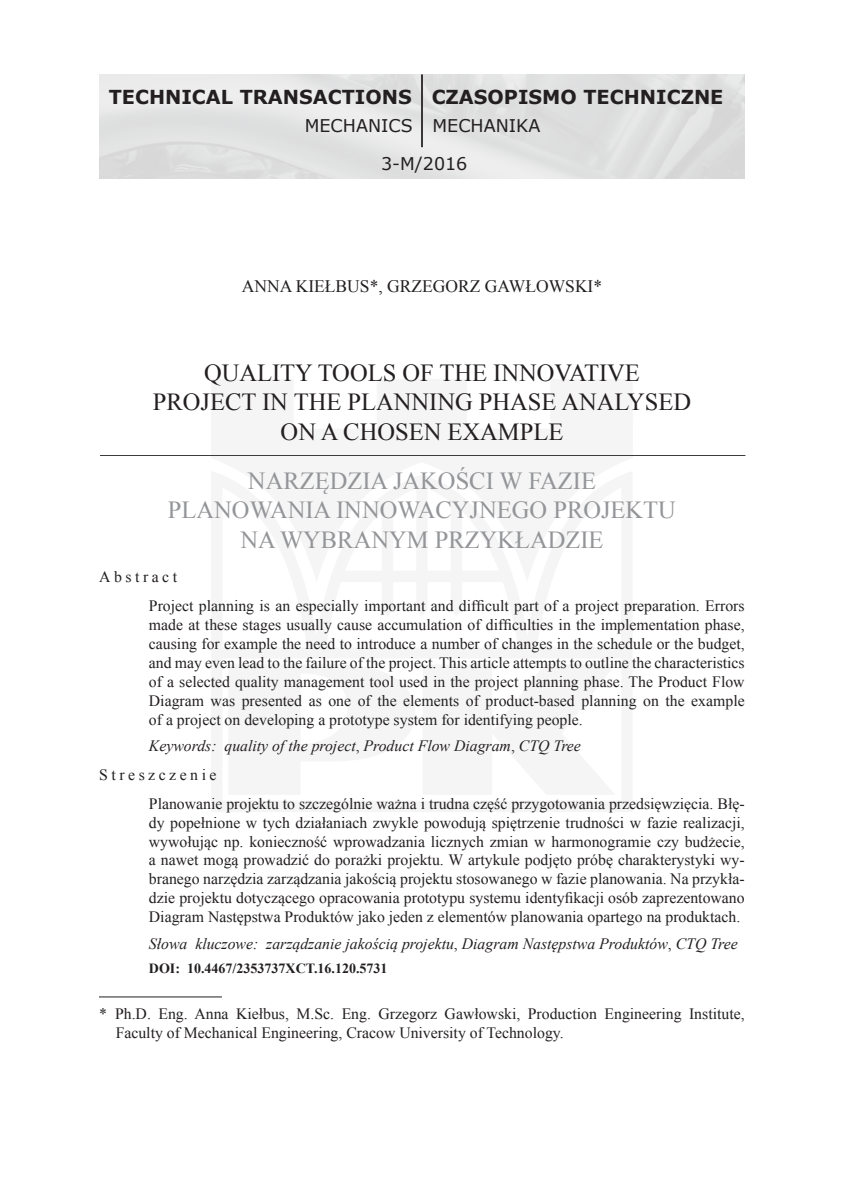
<style>
.page{position:relative;width:844px;height:1191px;background:#fff}
.page>*{position:absolute;margin:0;border:0;box-sizing:border-box;transform-origin:0 0}
.Tytuł_angielski{font:24.5px/29.4px "Times New Roman";color:#231f20;text-align:center}
.Tytuł_polski{font:24.5px/29.4px "Times New Roman";color:#939598;text-align:center}
.t1{font:700 19.25px "Verdana";color:#231f20}
.Nazwisko_autora{font:17.5px "Times New Roman";color:#231f20}
.t2{font:17.5px/37.3px "Verdana";color:#231f20}
.Test_streszczenia_po{font:15.75px/18.9px "Times New Roman";color:#231f20;text-align:justify}
.Test_-_abstract{font:15.75px/18.9px "Times New Roman";color:#231f20;text-align:justify}
.Przypis_angielski{font:15.75px/18.9px "Times New Roman";color:#231f20}
.Słowa_kluczowe{font:italic 15.75px "Times New Roman";color:#231f20}
.Keywords{font:italic 15.75px "Times New Roman";color:#231f20}
.streszczenie{font:15.75px "Times New Roman";letter-spacing:.22em;color:#231f20}
.Abstract{font:15.75px "Times New Roman";letter-spacing:.22em;color:#231f20}
.Słowa_kluczowe-2{font:700 14px "Times New Roman";color:#231f20}
.s1{font-style:normal}
</style>
<div class="page">
<hr style="left:99px;top:996px;width:123px;height:1px;background:#231f20">
<hr style="left:421px;top:74px;width:2px;height:73px;background:#231f20">
<hr style="left:100px;top:455px;width:645px;height:1px;background:#3c3c3d">
<p class="t1" style="left:109px;top:83px;width:304px">TECHNICAL TRANSACTIONS</p>
<p class="t2" style="left:381px;top:107px;width:88px;text-indent:-76px">MECHANICS<br>3-M/2016</p>
<p class="t1" style="left:431px;top:83px;width:293px">CZASOPISMO TECHNICZNE</p>
<p class="t2" style="left:432px;top:107px;width:109px">MECHANIKA</p>
<p class="Nazwisko_autora" style="left:242px;top:274px;width:362px">ANNA KIEŁBUS*, GRZEGORZ GAWŁOWSKI*</p>
<p class="Tytuł_angielski" style="left:153px;top:358px;width:539px">QUALITY TOOLS OF THE INNOVATIVE<br>PROJECT IN THE PLANNING PHASE ANALYSED<br>ON A CHOSEN EXAMPLE</p>
<p class="Tytuł_polski" style="left:168px;top:466px;width:509px">NARZĘDZIA JAKOŚCI W FAZIE<br>PLANOWANIA INNOWACYJNEGO PROJEKTU<br>NA WYBRANYM PRZYKŁADZIE</p>
<p class="Abstract" style="left:99px;top:566px;width:79px">Abstract</p>
<p class="Test_-_abstract" style="left:149px;top:596px;width:597px">Project planning is an especially important and difficult part of a project preparation. Errors made at these stages usually cause accumulation of difficulties in the implementation phase, causing for example the need to introduce a number of changes in the schedule or the budget, and may even lead to the failure of the project. This article attempts to outline the characteristics of a selected quality management tool used in the project planning phase. The Product Flow Diagram was presented as one of the elements of product-based planning on the example of a project on developing a prototype system for identifying people.</p>
<p class="Keywords" style="left:149px;top:735px;width:433px">Keywords: quality of the project<span class="s1">,</span> Product Flow Diagram<span class="s1">,</span> CTQ Tree</p>
<p class="streszczenie" style="left:99px;top:764px;width:119px">Streszczenie</p>
<p class="Test_streszczenia_po" style="left:149px;top:793px;width:597px">Planowanie projektu to szczególnie ważna i trudna część przygotowania przedsięwzięcia. Błę&shy;dy popełnione w tych działaniach zwykle powodują spiętrzenie trudności w fazie realizacji, wywołując np. konieczność wprowadzania licznych zmian w harmonogramie czy budżecie, a nawet mogą prowadzić do porażki projektu. W artykule podjęto próbę charakterystyki wy&shy;branego narzędzia zarządzania jakością projektu stosowanego w fazie planowania. Na przykła&shy;dzie projektu dotyczącego opracowania prototypu systemu identyfikacji osób zaprezentowano Diagram Następstwa Produktów jako jeden z elementów planowania opartego na produktach.</p>
<p class="Słowa_kluczowe" style="left:149px;top:932px;width:590px">Słowa kluczowe: zarządzanie jakością projektu<span class="s1">,</span> Diagram Następstwa Produktów<span class="s1">,</span> CTQ Tree</p>
<p class="Słowa_kluczowe-2" style="left:149px;top:958px;width:240px">DOI: 10.4467/2353737XCT.16.120.5731</p>
<p class="Przypis_angielski" style="left:116px;top:1004px;width:630px;text-indent:-16px">* Ph.D. Eng. Anna Kiełbus, M.Sc. Eng. Grzegorz Gawłowski, Production Engineering Institute,<br>Faculty of Mechanical Engineering, Cracow University of Technology.</p>
</div>
